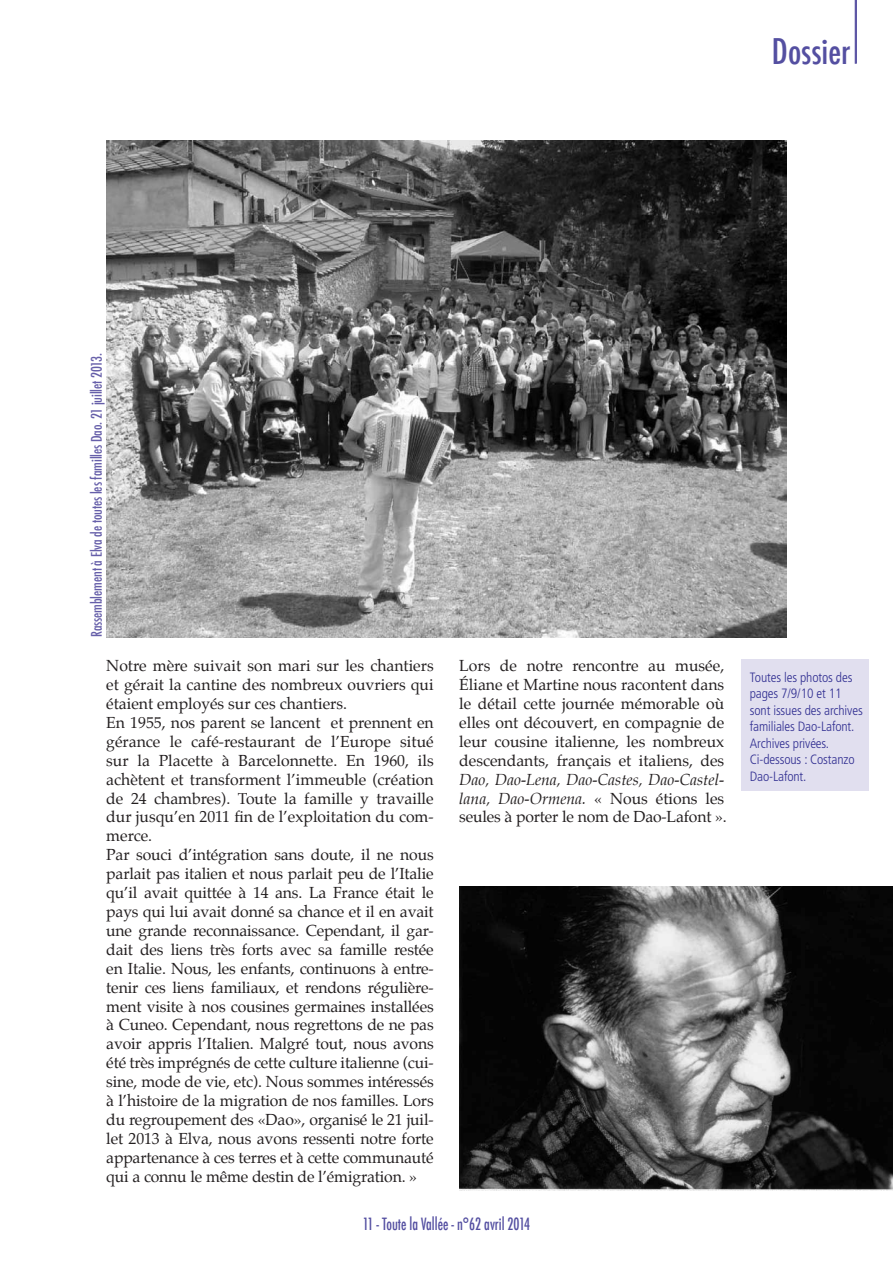
<style>
.page{position:relative;width:893px;height:1263px;background:#fff}
.page>*{position:absolute;margin:0;border:0;box-sizing:border-box;transform-origin:0 0}
.t1{font:500 condensed 34.5px "Futura";color:#544fa1}
.t2{font:500 condensed 16.5px "Futura";color:#544fa1;scale:.88 1}
.t3{font:15.75px/18.9px "Palatino";color:#231f20;text-align:justify}
.t4{font:500 condensed 14.25px "Futura";letter-spacing:-.01em;color:#665fa9}
.t5{font:300 condensed 13.5px/16.5px "Frutiger LT Std";letter-spacing:-.01em;color:#323092}
.s1{font-style:italic}
</style>
<div class="page">
<img style="left:459px;top:886px;width:434px;height:305px">
<svg style="left:855px;top:0;width:2px;height:64px"></svg>
<img style="left:106px;top:140px;width:681px;height:497px">
<div style="left:741px;top:659px;width:128px;height:132px;background:#e1dfef"></div>
<h1 class="t1" style="left:772px;top:29px;width:80px">Dossier</h1>
<p class="t4" style="left:87px;top:637px;width:285px;rotate:-90deg">Rassemblement à Elva de toutes les familles Dao. 21 juillet 2013.</p>
<p class="t3" style="left:106px;top:656px;width:329px">Notre mère suivait son mari sur les chantiers et gérait la cantine des nombreux ouvriers qui étaient employés sur ces chantiers.</p>
<p class="t3" style="left:106px;top:713px;width:329px">En 1955, nos parent se lancent et prennent en gérance le café-restaurant de l’Europe situé sur la Placette à Barcelonnette. En 1960, ils achètent et transforment l’immeuble (création de 24 chambres). Toute la famille y travaille dur jusqu’en 2011 fin de l’exploitation du com&shy;merce.</p>
<p class="t3" style="left:106px;top:845px;width:329px">Par souci d’intégration sans doute, il ne nous parlait pas italien et nous parlait peu de l’Italie qu’il avait quittée à 14 ans. La France était le pays qui lui avait donné sa chance et il en avait une grande reconnaissance. Cependant, il gar&shy;dait des liens très forts avec sa famille restée en Italie. Nous, les enfants, continuons à entre&shy;tenir ces liens familiaux, et rendons régulière&shy;ment visite à nos cousines germaines installées à Cuneo. Cependant, nous regrettons de ne pas avoir appris l’Italien. Malgré tout, nous avons été très imprégnés de cette culture italienne (cui&shy;sine, mode de vie, etc). Nous sommes intéressés à l’histoire de la migration de nos familles. Lors du regroupement des «Dao», organisé le 21 juil&shy;let 2013 à Elva, nous avons ressenti notre forte appartenance à ces terres et à cette communauté qui a connu le même destin de l’émigration. »</p>
<p class="t3" style="left:459px;top:656px;width:269px;text-align:left">Lors de notre rencontre au musée, Éliane et Martine nous racontent dans le détail cette journée mémorable où elles ont découvert, en compagnie de leur cousine italienne, les nombreux descendants, français et italiens, des <span class="s1">Dao, Dao-Lena, Dao-Castes, Dao-Castel&shy;lana, Dao-Ormena.</span> « Nous étions les seules à porter le nom de Dao-Lafont ».</p>
<p class="t2" style="left:363px;top:1214px;width:192px">11 - Toute la Vallée - n°62 avril 2014</p>
<p class="t5" style="left:750px;top:669px;width:114px">Toutes les photos des pages 7/9/10 et 11 sont issues des archives familiales Dao-Lafont.<br>Archives privées.</p>
<p class="t5" style="left:750px;top:751px;width:106px">Ci-dessous : Costanzo<br>Dao-Lafont.</p>
</div>
